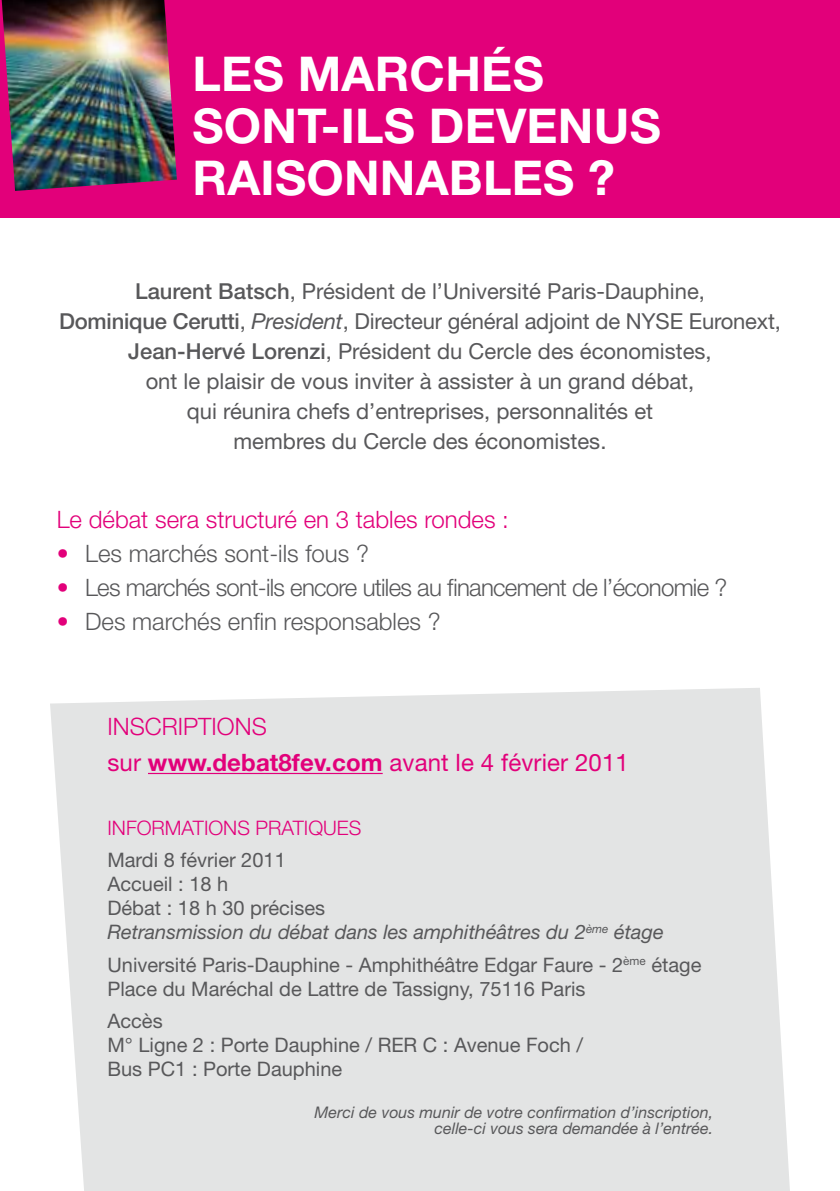
<style>
.page{position:relative;width:840px;height:1191px;background:#fff}
.page>*{position:absolute;margin:0;border:0;box-sizing:border-box;transform-origin:0 0}
.t1{font:700 48px/52px "Helvetica Neue LT Std";letter-spacing:.005em;color:#fff}
.t2{font:300 24px "Helvetica Neue LT Std";letter-spacing:-.03em;color:#58585a}
.t3{font:300 24px "Helvetica Neue LT Std";color:#58585a}
.t4{font:24px/36.6px "Helvetica Neue LT Std";letter-spacing:.005em;color:#e2007a}
.t5{font:300 24px "Helvetica Neue LT Std";color:#e2007a}
.t6{font:22px/30px "Helvetica Neue LT Std";color:#58585a;text-align:center}
.t7{font:20px/24px "Helvetica Neue LT Std";color:#58585a}
.t8{font:italic 20px/24px "Helvetica Neue LT Std";color:#58585a}
.t9{font:300 20px "Helvetica Neue LT Std";color:#e2007a}
.t10{font:italic 16px/16px "Helvetica Neue LT Std";color:#58585a;text-align:right}
.s1{font-weight:500}
.s2{font-style:italic}
.s3{color:#e2007a}
.s4{font-weight:300}
.s5{font-weight:700}
.s6{font-style:normal}
</style>
<div class="page">
<div style="left:0;top:0;width:839px;height:217px;background:#e2007a"></div>
<img style="left:2px;top:0;width:175px;height:191px">
<div style="left:50px;top:688px;width:739px;height:503px;background:#e3e4e4"></div>
<hr style="left:148px;top:773px;width:234px;height:1px;background:#e2007a">
<h1 class="t1" style="left:192px;top:47px;width:469px">LES MARCHÉS<br>SONT-ILS DEVENUS<br>RAISONNABLES ?</h1>
<p class="t6" style="left:59px;top:276px;width:722px"><span class="s1">Laurent Batsch</span>, Président de l’Université Paris-Dauphine,<br><span class="s1">Dominique Cerutti</span>, <span class="s2">President</span>, Directeur général adjoint de NYSE Euronext, <span class="s1">Jean-Hervé Lorenzi</span>, Président du Cercle des économistes,<br>ont le plaisir de vous inviter à assister à un grand débat,<br>qui réunira chefs d’entreprises, personnalités et<br>membres du Cercle des économistes.</p>
<p class="t5" style="left:57px;top:504px;width:453px">Le débat sera structuré en 3 tables rondes :</p>
<p class="t3" style="left:57px;top:538px;width:313px"><span class="s3">•</span> Les marchés sont-ils fous ?</p>
<p class="t2" style="left:57px;top:572px;width:671px"><span class="s3">•</span> Les marchés sont-ils encore utiles au financement de l’économie ?</p>
<p class="t3" style="left:57px;top:606px;width:385px"><span class="s3">•</span> Des marchés enfin responsables ?</p>
<p class="t4" style="left:107px;top:707px;width:522px"><span class="s4">INSCRIPTIONS<br></span>sur <span class="s5">www.debat8fev.com</span> avant le 4 février 2011</p>
<p class="t9" style="left:107px;top:815px;width:255px">INFORMATIONS PRATIQUES</p>
<p class="t8" style="left:107px;top:848px;width:557px"><span class="s6">Mardi 8 février 2011<br>Accueil : 18 h<br>Débat : 18 h 30 précises<br></span>Retransmission du débat dans les amphithéâtres du 2<sup>ème</sup> étage</p>
<p class="t7" style="left:107px;top:952px;width:595px">Université Paris-Dauphine - Amphithéâtre Edgar Faure - 2<sup>ème</sup> étage<br>Place du Maréchal de Lattre de Tassigny, 75116 Paris</p>
<p class="t7" style="left:107px;top:1009px;width:477px">Accès<br>M° Ligne 2 : Porte Dauphine / RER C : Avenue Foch /<br>Bus PC1 : Porte Dauphine</p>
<p class="t10" style="left:314px;top:1104px;width:400px">Merci de vous munir de votre confirmation d’inscription, celle-ci vous sera demandée à l’entrée.</p>
</div>
